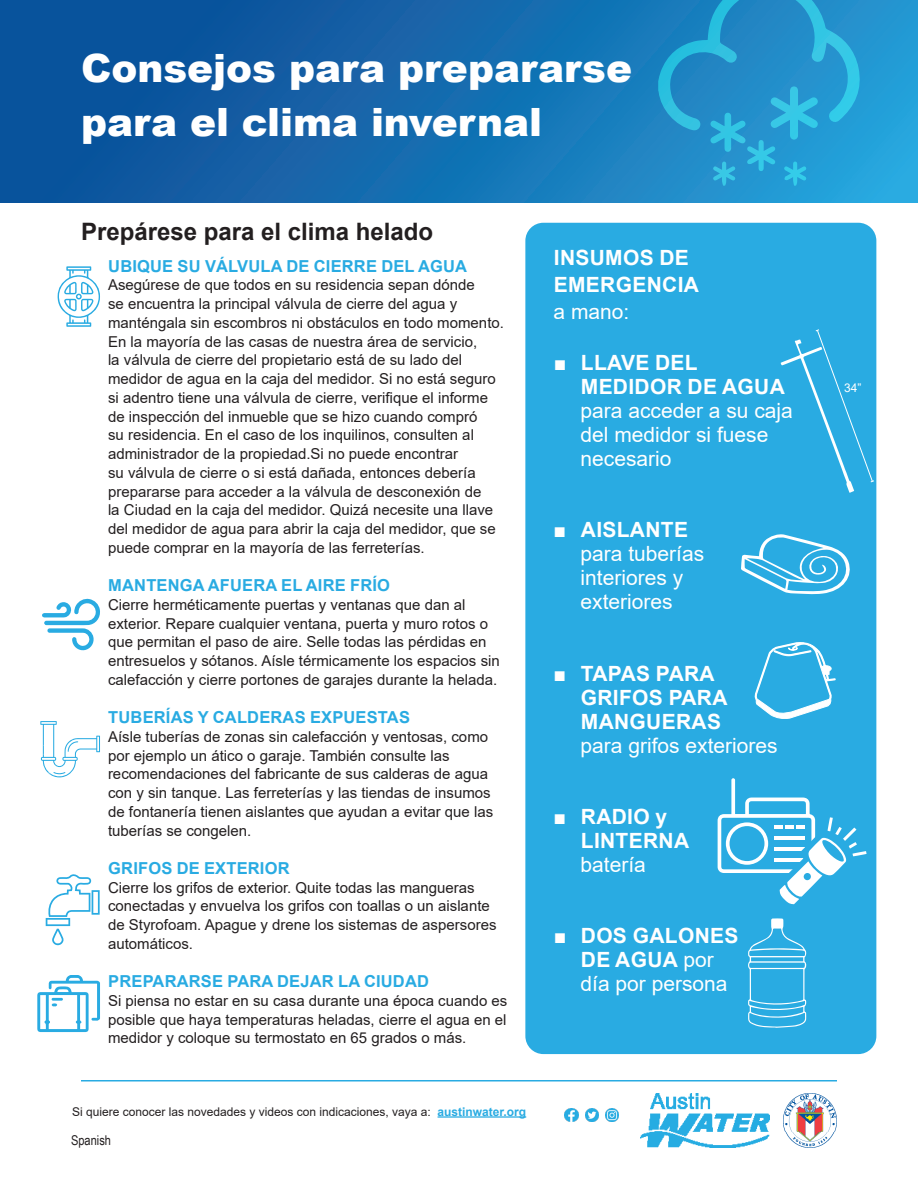
<style>
.page{position:relative;width:918px;height:1188px;background:#fff}
.page>*{position:absolute;margin:0;border:0;box-sizing:border-box;transform-origin:0 0}
.t1{font:900 39px/54px "Arial";color:#fff}
.t2{font:700 24px "Arial";color:#231f20}
.t3{font:21px/24px "Arial";color:#fff}
.t4{font:700 21px/24px "Arial";letter-spacing:.015em;color:#fff}
.icons{font:700 16.5px "Arial";letter-spacing:.01em;color:#29abe2}
.icons-2{font:15px/18.8px "Arial";color:#231f20}
.t5{font:13.5px "Arial Narrow";color:#231f20}
.t6{font:12px "Arial";color:#231f20}
.body{font:12px "Arial";color:#fff}
.s1{font-weight:700;color:#29abe2}
.s2{font-family:"Arial";color:#fff}
.s3{font-weight:400}
.s4{font-weight:700}
</style>
<div class="page">
<div style="left:0;top:0;width:918px;height:202px;background:linear-gradient(to right,#074590,#26a2da)"></div>
<hr style="left:438px;top:1116px;width:88px;height:2px;background:#29abe2">
<img style="left:783px;top:1094px;width:54px;height:53px">
<hr style="left:81px;top:1080px;width:756px;height:2px;background:#29abe2">
<img style="left:640px;top:1094px;width:130px;height:53px">
<svg style="left:658px;top:0;width:203px;height:186px"></svg>
<img style="left:565px;top:1108px;width:13px;height:14px">
<img style="left:585px;top:1109px;width:14px;height:13px">
<img style="left:605px;top:1109px;width:14px;height:13px">
<div style="left:525px;top:223px;width:351px;height:831px;background:#29abe2;border-radius:18px"></div>
<svg style="left:42px;top:598px;width:58px;height:53px"></svg>
<svg style="left:46px;top:874px;width:54px;height:71px"></svg>
<svg style="left:37px;top:975px;width:63px;height:57px"></svg>
<svg style="left:40px;top:721px;width:60px;height:57px"></svg>
<svg style="left:57px;top:266px;width:43px;height:61px"></svg>
<svg style="left:741px;top:534px;width:109px;height:61px"></svg>
<svg style="left:754px;top:642px;width:82px;height:77px"></svg>
<svg style="left:718px;top:778px;width:149px;height:126px"></svg>
<svg style="left:748px;top:918px;width:59px;height:110px"></svg>
<svg style="left:781px;top:329px;width:93px;height:164px"></svg>
<h1 class="t1" style="left:81px;top:40px;width:553px">Consejos para prepararse para el clima invernal</h1>
<p class="t2" style="left:81px;top:215px;width:354px">Prepárese para el clima helado</p>
<p class="icons" style="left:108px;top:254px;width:360px">UBIQUE SU VÁLVULA DE CIERRE DEL AGUA</p>
<p class="icons-2" style="left:108px;top:276px;width:398px">Asegúrese de que todos en su residencia sepan dónde<br>se encuentra la principal válvula de cierre del agua y manténgala sin escombros ni obstáculos en todo momento.<br>En la mayoría de las casas de nuestra área de servicio,<br>la válvula de cierre del propietario está de su lado del medidor de agua en la caja del medidor. Si no está seguro si adentro tiene una válvula de cierre, verifique el informe de inspección del inmueble que se hizo cuando compró<br>su residencia. En el caso de los inquilinos, consulten al administrador de la propiedad.Si no puede encontrar<br>su válvula de cierre o si está dañada, entonces debería prepararse para acceder a la válvula de desconexión de<br>la Ciudad en la caja del medidor. Quizá necesite una llave del medidor de agua para abrir la caja del medidor, que se puede comprar en la mayoría de las ferreterías.</p>
<p class="icons" style="left:108px;top:574px;width:283px">MANTENGA AFUERA EL AIRE FRÍO</p>
<p class="icons-2" style="left:108px;top:595px;width:393px">Cierre herméticamente puertas y ventanas que dan al exterior. Repare cualquier ventana, puerta y muro rotos o que permitan el paso de aire. Selle todas las pérdidas en entresuelos y sótanos. Aísle térmicamente los espacios sin calefacción y cierre portones de garajes durante la helada.</p>
<p class="icons" style="left:108px;top:706px;width:303px">TUBERÍAS Y CALDERAS EXPUESTAS</p>
<p class="icons-2" style="left:108px;top:727px;width:387px">Aísle tuberías de zonas sin calefacción y ventosas, como por ejemplo un ático o garaje. También consulte las recomendaciones del fabricante de sus calderas de agua con y sin tanque. Las ferreterías y las tiendas de insumos de fontanería tienen aislantes que ayudan a evitar que las tuberías se congelen.</p>
<p class="icons" style="left:108px;top:857px;width:183px">GRIFOS DE EXTERIOR</p>
<p class="icons-2" style="left:108px;top:878px;width:390px">Cierre los grifos de exterior. Quite todas las mangueras conectadas y envuelva los grifos con toallas o un aislante de Styrofoam. Apague y drene los sistemas de aspersores automáticos.</p>
<p class="icons" style="left:108px;top:970px;width:322px">PREPARARSE PARA DEJAR LA CIUDAD</p>
<p class="icons-2" style="left:108px;top:991px;width:401px;text-align:justify">Si piensa no estar en su casa durante una época cuando es posible que haya temperaturas heladas, cierre el agua en el medidor y coloque su termostato en 65 grados o más.</p>
<p class="t6" style="left:72px;top:1103px;width:456px">Si quiere conocer las novedades y videos con indicaciones, vaya a: <span class="s1">austinwater.org</span></p>
<p class="t5" style="left:44px;top:1131px;width:69px"><span class="s2">■</span> Spanish</p>
<p class="t4" style="left:554px;top:244px;width:147px;line-height:27px">INSUMOS DE<br>EMERGENCIA <span class="s3">a mano:</span></p>
<p class="t3" style="left:580px;top:351px;width:214px;text-indent:-27px">■ <span class="s4">LLAVE DEL<br>MEDIDOR DE AGUA </span>para acceder a su caja del medidor si fuese necesario</p>
<p class="t3" style="left:580px;top:518px;width:125px;text-indent:-27px">■ <span class="s4">AISLANTE </span>para tuberías interiores y exteriores</p>
<p class="t4" style="left:580px;top:661px;width:199px;text-indent:-27px"><span class="s3">■</span> TAPAS PARA<br>GRIFOS PARA<br>MANGUERAS<br><span class="s3">para grifos exteriores</span></p>
<p class="t4" style="left:580px;top:805px;width:110px;text-indent:-27px"><span class="s3">■</span> RADIO y<br>LINTERNA <span class="s3">batería</span></p>
<p class="t3" style="left:580px;top:924px;width:159px;text-indent:-27px">■ <span class="s4">DOS GALONES<br>DE AGUA</span> por día por persona</p>
<p class="body" style="left:844px;top:379px;width:19px">34”</p>
</div>
